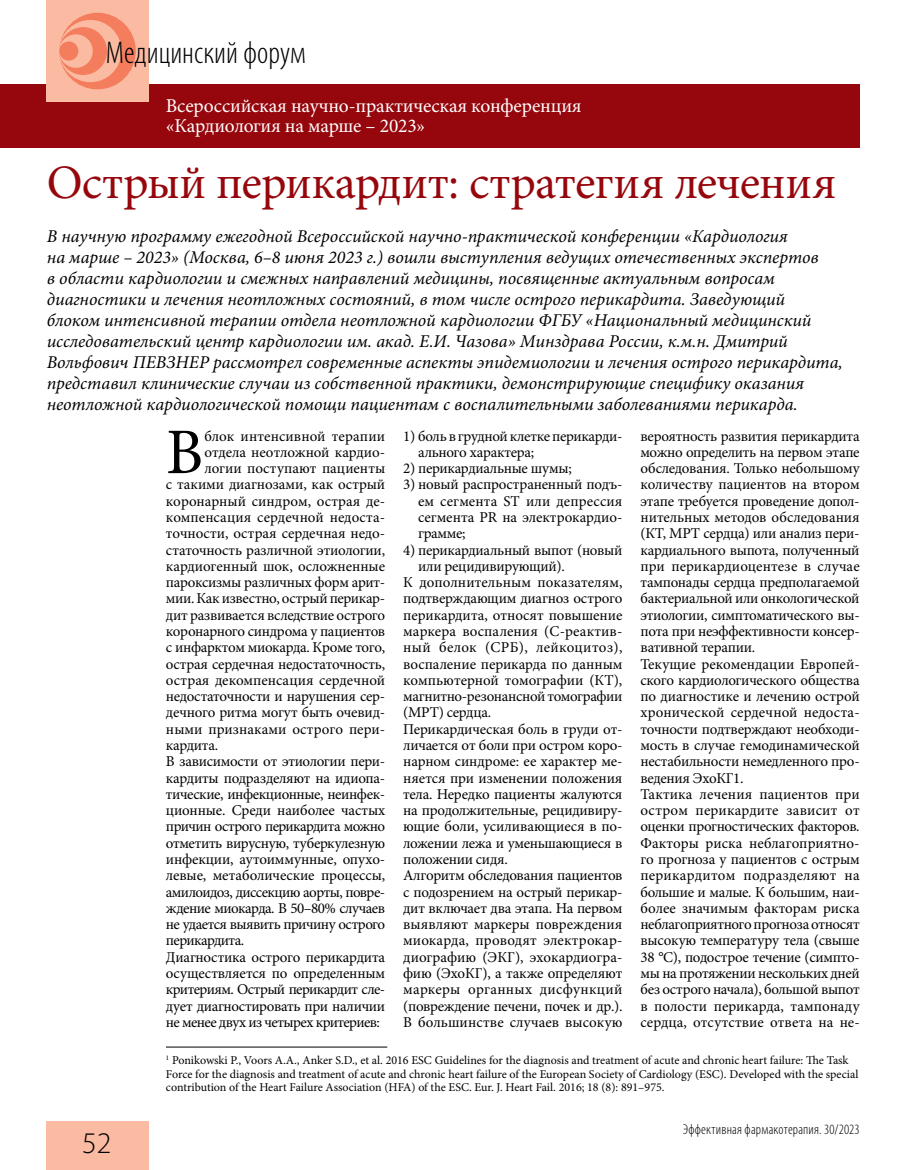
<style>
.page{position:relative;width:915px;height:1170px;background:#fff}
.page>*{position:absolute;margin:0;border:0;box-sizing:border-box;transform-origin:0 0}
.t1{font:65.1px "Minion Pro";color:#000}
.t2{font:48px "Minion Pro";letter-spacing:-.01em;color:#96070d}
.t3{font:300 condensed 31.5px "Myriad Pro";color:#000}
.t4{font:300 30px "Myriad Pro";color:#000}
.t5{font:19.5px/19.5px "Minion Pro";letter-spacing:-.01em;color:#fff}
.t6{font:italic 18px/21px "Minion Pro";color:#000}
.t7{font:15px/16.2px "Minion Pro";letter-spacing:-.015em;color:#000}
.t8{font:15px "Minion Pro";letter-spacing:.005em;color:#000}
.t9{font:15px "Minion Pro";letter-spacing:-.04em;color:#000}
.t10{font:15px "Minion Pro";letter-spacing:.01em;color:#000}
.t11{font:15px "Minion Pro";letter-spacing:-.035em;color:#000}
.t12{font:15px "Minion Pro";letter-spacing:.025em;color:#000}
.t13{font:15px "Minion Pro";letter-spacing:.02em;color:#000}
.t14{font:300 condensed 14.25px "Myriad Pro";letter-spacing:.015em;color:#000}
.t15{font:12px/13.5px "Minion Pro";color:#000}
</style>
<div class="page">
<div style="left:0;top:84px;width:859px;height:63px;background:#96070d"></div>
<div style="left:47px;top:0;width:102px;height:102px;background:#fabba2"></div>
<svg style="left:59px;top:13px;width:77px;height:76px"></svg>
<div style="left:59px;top:41px;width:19px;height:20px;background:#f47d5e;border-radius:50%"></div>
<div style="left:47px;top:1121px;width:102px;height:48px;background:#fabba2"></div>
<hr style="left:166px;top:1046px;width:221px;height:1px;background:#000">
<h3 class="t3" style="left:106px;top:34px;width:201px">Медицинский форум</h3>
<h3 class="t5" style="left:166px;top:96px;width:417px">Всероссийская научно-практическая конференция «Кардиология на марше – 2023»</h3>
<h2 class="t2" style="left:47px;top:150px;width:790px">Острый перикардит: стратегия лечения</h2>
<p class="t6" style="left:47px;top:225px;width:797px">В научную программу ежегодной Всероссийской научно-практической конференции «Кардиология<br>на марше – 2023» (Москва, 6–8 июня 2023 г.) вошли выступления ведущих отечественных экспертов<br>в области кардиологии и смежных направлений медицины, посвященные актуальным вопросам диагностики и лечения неотложных состояний, в том числе острого перикардита. Заведующий блоком интенсивной терапии отдела неотложной кардиологии ФГБУ «Национальный медицинский исследовательский центр кардиологии им. акад. Е.И. Чазова» Минздрава России, к.м.н. Дмитрий Вольфович ПЕВЗНЕР рассмотрел современные аспекты эпидемиологии и лечения острого перикардита, представил клинические случаи из собственной практики, демонстрирующие специфику оказания неотложной кардиологической помощи пациентам с воспалительными заболеваниями перикарда.</p>
<h3 class="t4" style="left:82px;top:1126px;width:31px">52</h3>
<p class="t7" style="left:418px;top:427px;width:206px;text-indent:-15px">1) боль в грудной клетке перикарди&shy;ального характера;</p>
<p class="t7" style="left:403px;top:460px;width:170px">2) перикардиальные шумы;</p>
<p class="t7" style="left:418px;top:476px;width:206px;text-align:justify;text-indent:-15px">3) новый распространенный подъ&shy;ем сегмента ST или депрессия сегмента PR на электрокардио&shy;грамме;</p>
<p class="t7" style="left:403px;top:541px;width:221px">4) перикардиальный выпот (новый</p>
<p class="t7" style="left:418px;top:558px;width:148px">или рецидивирующий).</p>
<p class="t10" style="left:403px;top:572px;width:221px">К дополнительным показателям,</p>
<p class="t7" style="left:403px;top:590px;width:221px">подтверждающим диагноз острого</p>
<p class="t7" style="left:403px;top:607px;width:221px">перикардита, относят повышение</p>
<p class="t8" style="left:403px;top:621px;width:220px">маркера воспаления (С-реактив-</p>
<p class="t12" style="left:403px;top:637px;width:221px">ный белок (СРБ), лейкоцитоз),</p>
<p class="t7" style="left:403px;top:655px;width:221px">воспаление перикарда по данным</p>
<p class="t7" style="left:403px;top:672px;width:220px">компьютерной томографии (КТ),</p>
<p class="t7" style="left:403px;top:688px;width:221px">магнитно-резонансной томографии</p>
<p class="t7" style="left:403px;top:704px;width:89px">(МРТ) сердца.</p>
<p class="t7" style="left:403px;top:720px;width:221px">Перикардическая боль в груди от-</p>
<p class="t7" style="left:403px;top:737px;width:221px">личается от боли при остром коро-</p>
<p class="t7" style="left:403px;top:753px;width:220px">нарном синдроме: ее характер ме-</p>
<p class="t7" style="left:403px;top:769px;width:221px">няется при изменении положения</p>
<p class="t7" style="left:403px;top:786px;width:220px">тела. Нередко пациенты жалуются</p>
<p class="t7" style="left:403px;top:802px;width:221px">на продолжительные, рецидивиру-</p>
<p class="t7" style="left:403px;top:818px;width:221px">ющие боли, усиливающиеся в по-</p>
<p class="t7" style="left:403px;top:834px;width:221px">ложении лежа и уменьшающиеся в</p>
<p class="t7" style="left:403px;top:851px;width:106px">положении сидя.</p>
<p class="t7" style="left:403px;top:867px;width:221px">Алгоритм обследования пациентов</p>
<p class="t7" style="left:403px;top:883px;width:220px">с подозрением на острый перикар-</p>
<p class="t7" style="left:403px;top:899px;width:220px">дит включает два этапа. На первом</p>
<p class="t8" style="left:403px;top:914px;width:221px">выявляют маркеры повреждения</p>
<p class="t10" style="left:403px;top:930px;width:220px">миокарда, проводят электрокар-</p>
<p class="t8" style="left:403px;top:946px;width:221px">диографию (ЭКГ), эхокардиогра-</p>
<p class="t7" style="left:403px;top:965px;width:221px">фию (ЭхоКГ), а также определяют</p>
<p class="t13" style="left:403px;top:979px;width:221px">маркеры органных дисфункций</p>
<p class="t7" style="left:403px;top:997px;width:221px">(повреждение печени, почек и др.).</p>
<p class="t8" style="left:403px;top:1011px;width:221px">В большинстве случаев высокую</p>
<h1 class="t1" style="left:166px;top:408px;width:39px">В</h1>
<p class="t8" style="left:204px;top:425px;width:182px">блок интенсивной терапии</p>
<p class="t7" style="left:640px;top:427px;width:221px">вероятность развития перикардита можно определить на первом этапе обследования. Только небольшому количеству пациентов на втором этапе требуется проведение допол&shy;нительных методов обследования (КТ, МРТ сердца) или анализ пери&shy;кардиального выпота, полученный при перикардиоцентезе в случае тампонады сердца предполагаемой бактериальной или онкологической этиологии, симптоматического вы&shy;пота при неэффективности консер&shy;вативной терапии.<br>Текущие рекомендации Европей&shy;ского кардиологического общества по диагностике и лечению острой хронической сердечной недоста&shy;точности подтверждают необходи&shy;мость в случае гемодинамической нестабильности немедленного про&shy;ведения ЭхоКГ1.<br>Тактика лечения пациентов при остром перикардите зависит от оценки прогностических факторов.<br>Факторы риска неблагоприятно&shy;го прогноза у пациентов с острым перикардитом подразделяют на большие и малые. К большим, наи&shy;более значимым факторам риска неблагоприятного прогноза относят высокую температуру тела (свыше<br>38 °С), подострое течение (симпто&shy;мы на протяжении нескольких дней без острого начала), большой выпот в полости перикарда, тампонаду сердца, отсутствие ответа на не-</p>
<p class="t15" style="left:166px;top:1053px;width:693px"><sup>1</sup> Ponikowski P., Voors A.A., Anker S.D., et al. 2016 ESC Guidelines for the diagnosis and treatment of acute and chronic heart failure: The Task<br>Force for the diagnosis and treatment of acute and chronic heart failure of the European Society of Cardiology (ESC). Developed with the special contribution of the Heart Failure Association (HFA) of the ESC. Eur. J. Heart Fail. 2016; 18 (8): 891–975.</p>
<p class="t7" style="left:204px;top:444px;width:182px">отдела неотложной кардио-</p>
<p class="t7" style="left:204px;top:460px;width:182px">логии поступают пациенты</p>
<p class="t7" style="left:166px;top:476px;width:221px">с такими диагнозами, как острый</p>
<p class="t7" style="left:166px;top:493px;width:221px">коронарный синдром, острая де-</p>
<p class="t8" style="left:166px;top:507px;width:221px">компенсация сердечной недоста-</p>
<p class="t7" style="left:166px;top:525px;width:221px">точности, острая сердечная недо-</p>
<p class="t7" style="left:166px;top:541px;width:220px">статочность различной этиологии,</p>
<p class="t7" style="left:166px;top:558px;width:220px">кардиогенный шок, осложненные</p>
<p class="t7" style="left:166px;top:574px;width:221px">пароксизмы различных форм арит-</p>
<p class="t7" style="left:166px;top:590px;width:220px">мии. Как известно, острый перикар-</p>
<p class="t7" style="left:166px;top:607px;width:221px">дит развивается вследствие острого</p>
<p class="t7" style="left:166px;top:623px;width:221px">коронарного синдрома у пациентов</p>
<p class="t7" style="left:166px;top:639px;width:221px">с инфарктом миокарда. Кроме того,</p>
<p class="t7" style="left:166px;top:655px;width:220px">острая сердечная недостаточность,</p>
<p class="t7" style="left:166px;top:672px;width:221px">острая декомпенсация сердечной</p>
<p class="t7" style="left:166px;top:688px;width:221px">недостаточности и нарушения сер-</p>
<p class="t7" style="left:166px;top:704px;width:221px">дечного ритма могут быть очевид-</p>
<p class="t8" style="left:166px;top:718px;width:221px">ными признаками острого пери-</p>
<p class="t7" style="left:166px;top:737px;width:54px">кардита.</p>
<p class="t7" style="left:166px;top:753px;width:220px">В зависимости от этиологии пери-</p>
<p class="t7" style="left:166px;top:769px;width:220px">кардиты подразделяют на идиопа-</p>
<p class="t7" style="left:166px;top:786px;width:220px">тические, инфекционные, неинфек-</p>
<p class="t7" style="left:166px;top:802px;width:221px">ционные. Среди наиболее частых</p>
<p class="t9" style="left:166px;top:816px;width:220px">причин острого перикардита можно</p>
<p class="t7" style="left:166px;top:834px;width:221px">отметить вирусную, туберкулезную</p>
<p class="t7" style="left:166px;top:851px;width:220px">инфекции, аутоиммунные, опухо-</p>
<p class="t7" style="left:166px;top:867px;width:221px">левые, метаболические процессы,</p>
<p class="t9" style="left:166px;top:881px;width:221px">амилоидоз, диссекцию аорты, повре-</p>
<p class="t11" style="left:166px;top:897px;width:220px">ждение миокарда. В 50–80% случаев</p>
<p class="t9" style="left:166px;top:914px;width:221px">не удается выявить причину острого</p>
<p class="t9" style="left:166px;top:930px;width:80px">перикардита.</p>
<p class="t7" style="left:166px;top:948px;width:221px">Диагностика острого перикардита</p>
<p class="t7" style="left:166px;top:965px;width:220px">осуществляется по определенным</p>
<p class="t9" style="left:166px;top:979px;width:221px">критериям. Острый перикардит сле-</p>
<p class="t7" style="left:166px;top:997px;width:221px">дует диагностировать при наличии</p>
<p class="t9" style="left:166px;top:1011px;width:215px">не менее двух из четырех критериев:</p>
<p class="t14" style="left:682px;top:1120px;width:178px">Эффективная фармакотерапия. 30/2023</p>
</div>
